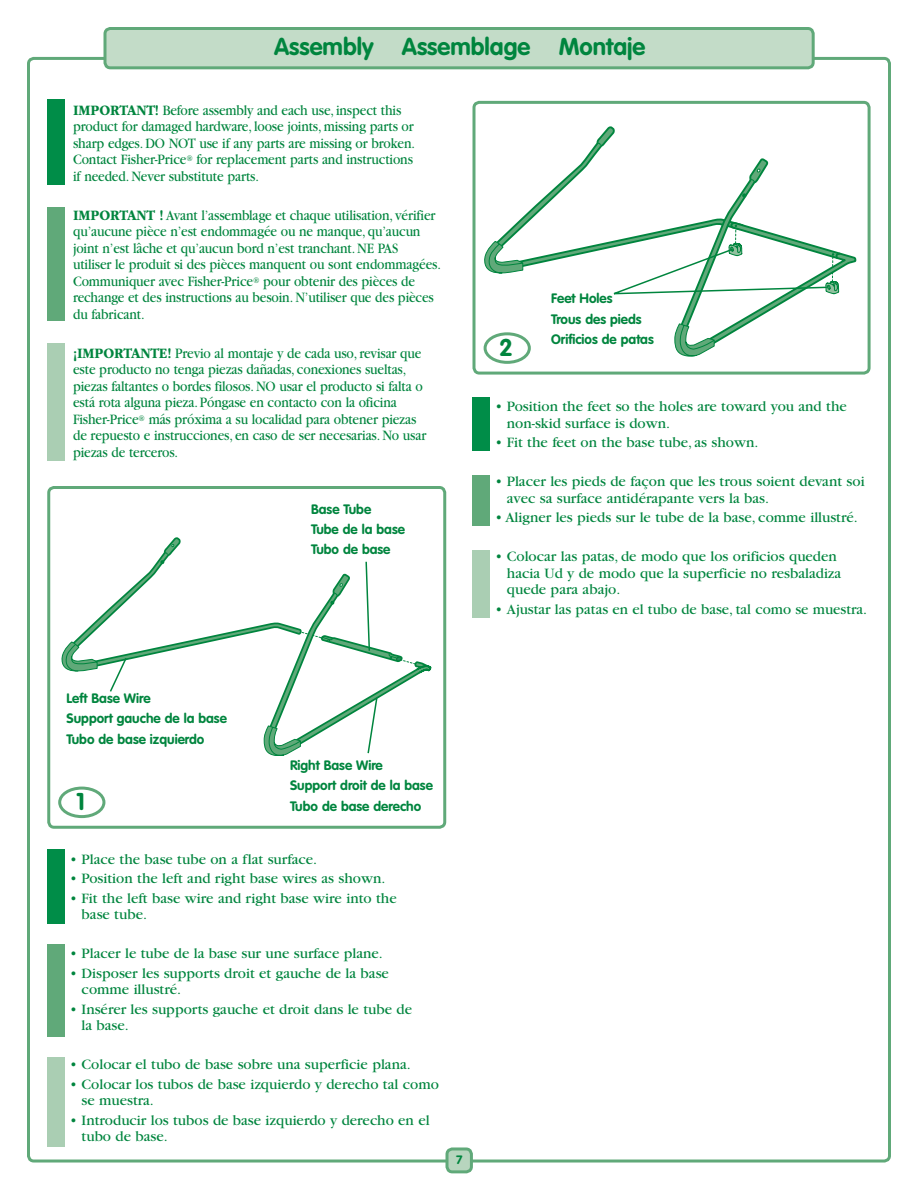
<style>
.page{position:relative;width:918px;height:1188px;background:#fff}
.page>*{position:absolute;margin:0;border:0;box-sizing:border-box;transform-origin:0 0}
.t1{font:700 24px "VAG Rounded Std";color:#00853e}
.t2{font:15px/16.5px "Garamond";letter-spacing:-.01em;color:#00853e;scale:.9 1}
.t3{font:15px/16.5px "Garamond";letter-spacing:-.01em;color:#00853e}
.t4{font:700 13.5px/20.2px "VAG Rounded Std";color:#00853e}
.t5{font:700 12px "VAG Rounded Std";color:#00853e}
.s1{font-family:"ITC Garamond Std";font-weight:700}
</style>
<div class="page">
<div style="left:47px;top:99px;width:18px;height:86px;background:#008d48"></div>
<div style="left:47px;top:208px;width:18px;height:113px;background:#60a979"></div>
<div style="left:47px;top:344px;width:17px;height:117px;background:#aaceb3"></div>
<div style="left:105px;top:28px;width:708px;height:40px;background:#c3dcc8;border-radius:5px"></div>
<div style="left:104px;top:27px;width:711px;height:42px;border:3px solid #60a979;border-radius:5px"></div>
<div style="left:47px;top:486px;width:399px;height:343px;border:3px solid #60a979;border-radius:5px"></div>
<div style="left:472px;top:101px;width:399px;height:274px;border:3px solid #60a979;border-radius:5px"></div>
<div style="left:58px;top:787px;width:47px;height:31px;border:3px solid #60a979;border-radius:50%"></div>
<div style="left:484px;top:332px;width:47px;height:32px;border:3px solid #60a979;border-radius:50%"></div>
<svg style="left:62px;top:537px;width:369px;height:219px"></svg>
<div style="left:47px;top:849px;width:18px;height:75px;background:#008d48"></div>
<div style="left:47px;top:944px;width:18px;height:93px;background:#60a979"></div>
<div style="left:47px;top:1058px;width:17px;height:90px;background:#aaceb3"></div>
<svg style="left:482px;top:100px;width:375px;height:259px"></svg>
<div style="left:472px;top:397px;width:18px;height:53px;background:#008d48"></div>
<div style="left:473px;top:475px;width:17px;height:50px;background:#60a979"></div>
<div style="left:472px;top:550px;width:18px;height:68px;background:#aaceb3"></div>
<div style="left:447px;top:1149px;width:24px;height:23px;background:#b7d5be;border-radius:5px"></div>
<div style="left:446px;top:1147px;width:27px;height:26px;border:3px solid #60a979;border-radius:5px"></div>
<h1 class="t1" style="left:274px;top:35px;width:373px">Assembly Assemblage Montaje</h1>
<p class="t2" style="left:73px;top:103px;width:382px"><span class="s1">IMPORTANT!</span> Before assembly and each use, inspect this product for damaged hardware, loose joints, missing parts or sharp edges. DO NOT use if any parts are missing or broken.<br>Contact Fisher-Price<sup>®</sup> for replacement parts and instructions if needed. Never substitute parts.</p>
<p class="t2" style="left:73px;top:208px;width:410px"><span class="s1">IMPORTANT !</span> Avant l’assemblage et chaque utilisation, vérifier qu’aucune pièce n’est endommagée ou ne manque, qu’aucun joint n’est lâche et qu’aucun bord n’est tranchant. NE PAS<br>utiliser le produit si des pièces manquent ou sont endommagées.<br>Communiquer avec Fisher-Price<sup>®</sup> pour obtenir des pièces de rechange et des instructions au besoin. N’utiliser que des pièces du fabricant.</p>
<p class="t2" style="left:73px;top:346px;width:394px"><span class="s1">¡IMPORTANTE!</span> Previo al montaje y de cada uso, revisar que este producto no tenga piezas dañadas, conexiones sueltas, piezas faltantes o bordes filosos. NO usar el producto si falta o está rota alguna pieza. Póngase en contacto con la oficina Fisher-Price<sup>®</sup> más próxima a su localidad para obtener piezas de repuesto e instrucciones, en caso de ser necesarias. No usar piezas de terceros.</p>
<p class="t4" style="left:311px;top:500px;width:95px">Base Tube<br>Tube de la base<br>Tubo de base</p>
<p class="t4" style="left:67px;top:689px;width:162px">Left Base Wire<br>Support gauche de la base<br>Tubo de base izquierdo</p>
<h1 class="t1" style="left:76px;top:790px;width:10px">1</h1>
<p class="t4" style="left:290px;top:756px;width:144px">Right Base Wire<br>Support droit de la base<br>Tubo de base derecho</p>
<p class="t3" style="left:70px;top:852px;width:249px">• Place the base tube on a flat surface.</p>
<p class="t3" style="left:70px;top:872px;width:317px">• Position the left and right base wires as shown.</p>
<p class="t3" style="left:82px;top:891px;width:317px;text-indent:-12px">• Fit the left base wire and right base wire into the base tube.</p>
<p class="t3" style="left:70px;top:947px;width:315px">• Placer le tube de la base sur une surface plane.</p>
<p class="t3" style="left:82px;top:966px;width:309px;text-indent:-12px">• Disposer les supports droit et gauche de la base comme illustré.</p>
<p class="t3" style="left:82px;top:1002px;width:332px;text-indent:-12px">• Insérer les supports gauche et droit dans le tube de la base.</p>
<p class="t3" style="left:70px;top:1058px;width:343px">• Colocar el tubo de base sobre una superficie plana.</p>
<p class="t3" style="left:82px;top:1077px;width:359px;text-indent:-12px">• Colocar los tubos de base izquierdo y derecho tal como se muestra.</p>
<p class="t3" style="left:82px;top:1113px;width:350px;text-indent:-12px">• Introducir los tubos de base izquierdo y derecho en el tubo de base.</p>
<p class="t5" style="left:456px;top:1154px;width:8px">7</p>
<h1 class="t1" style="left:499px;top:336px;width:15px">2</h1>
<p class="t4" style="left:551px;top:289px;width:104px">Feet Holes<br>Trous des pieds<br>Orificios de patas</p>
<p class="t3" style="left:507px;top:400px;width:341px;text-indent:-12px">• Position the feet so the holes are toward you and the non-skid surface is down.</p>
<p class="t3" style="left:495px;top:436px;width:265px">• Fit the feet on the base tube, as shown.</p>
<p class="t3" style="left:507px;top:475px;width:359px;text-indent:-12px">• Placer les pieds de façon que les trous soient devant soi avec sa surface antidérapante vers la bas.</p>
<p class="t3" style="left:495px;top:511px;width:364px">• Aligner les pieds sur le tube de la base, comme illustré.</p>
<p class="t3" style="left:507px;top:550px;width:336px;text-indent:-12px">• Colocar las patas, de modo que los orificios queden hacia Ud y de modo que la superficie no resbaladiza quede para abajo.</p>
<p class="t3" style="left:495px;top:602px;width:374px">• Ajustar las patas en el tubo de base, tal como se muestra.</p>
</div>
